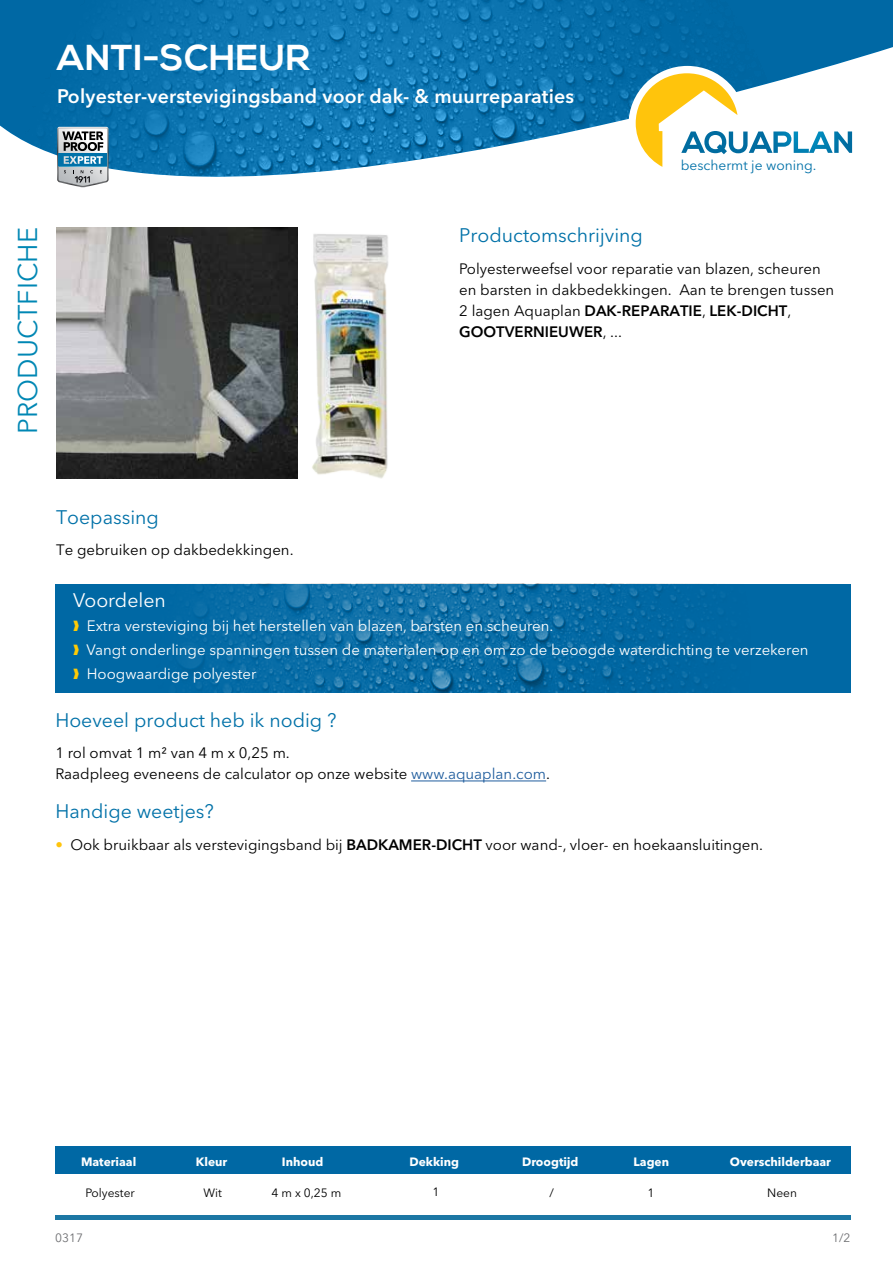
<style>
.page{position:relative;width:893px;height:1263px;background:#fff}
.page>*{position:absolute;margin:0;border:0;box-sizing:border-box;transform-origin:0 0}
.t1{font:700 36px "Nexa";letter-spacing:.01em;color:#fff}
.t2{font:27px "Avenir Next LT Pro";color:#0087b4}
.t3{font:19.5px "Avenir Next LT Pro";color:#0071a8}
.t4{font:600 19.5px "Avenir Next LT Pro";letter-spacing:.01em;color:#fff}
.t5{font:19.5px "Avenir Next LT Pro";color:#fff}
.t6{font:15px/21px "Avenir Next LT Pro";color:#000}
.t7{font:15px/24px "Avenir Next LT Pro";color:#fff}
.t8{font:13.8px "Avenir Next LT Pro";color:#0071a8}
.t9{font:700 12px "Avenir Next LT Pro";color:#fff}
.t10{font:12px "Avenir Next LT Pro";color:#000}
.t11{font:12px "Avenir Next LT Pro";color:#6d6e71}
.s1{font-weight:600}
.s2{color:#ffcb05}
.s3{color:#215e9e}
.s4{font-weight:600;color:#ffc40c}
</style>
<div class="page">
<div style="left:55px;top:1146px;width:795px;height:27px;background:#0068a4"></div>
<hr style="left:55px;top:1215px;width:795px;height:4px;background:#1c77a4">
<img style="left:55px;top:584px;width:795px;height:108px">
<img style="left:312px;top:275px;width:76px;height:204px">
<hr style="left:411px;top:780px;width:135px;height:1px;background:#215e9e">
<img style="left:56px;top:275px;width:242px;height:203px">
<svg style="left:56px;top:256px;width:332px;height:19px;background:#8a8987"></svg>
<img style="left:0;top:0;width:893px;height:256px">
<svg style="left:57px;top:127px;width:52px;height:60px;background:#91a5af"></svg>
<div style="left:628px;top:66px;width:118px;height:118px;background:#fff;border-radius:50%"></div>
<svg style="left:636px;top:73px;width:216px;height:94px"></svg>
<h1 class="t1" style="left:57px;top:37px;width:255px">ANTI-SCHEUR</h1>
<h3 class="t4" style="left:57px;top:84px;width:518px">Polyester-verstevigingsband voor dak- &amp; muurreparaties</h3>
<p class="t8" style="left:681px;top:157px;width:137px">beschermt je woning.</p>
<h2 class="t2" style="left:12px;top:434px;width:208px;rotate:-90deg">PRODUCTFICHE</h2>
<h3 class="t3" style="left:459px;top:224px;width:185px">Productomschrijving</h3>
<p class="t6" style="left:459px;top:258px;width:377px">Polyesterweefsel voor reparatie van blazen, scheuren en barsten in dakbedekkingen. Aan te brengen tussen 2 lagen Aquaplan <span class="s1">DAK-REPARATIE</span>, <span class="s1">LEK-DICHT</span>, <span class="s1">GOOTVERNIEUWER</span>, ...</p>
<h3 class="t3" style="left:56px;top:505px;width:104px">Toepassing</h3>
<p class="t6" style="left:56px;top:539px;width:239px">Te gebruiken op dakbedekkingen.</p>
<h3 class="t5" style="left:73px;top:589px;width:94px">Voordelen</h3>
<p class="t7" style="left:73px;top:614px;width:737px"><span class="s2">❱</span> Extra versteviging bij het herstellen van blazen, barsten en scheuren.<br><span class="s2">❱</span> Vangt onderlinge spanningen tussen de materialen op en om zo de beoogde waterdichting te verzekeren <span class="s2">❱</span> Hoogwaardige polyester</p>
<h3 class="t3" style="left:55px;top:708px;width:283px">Hoeveel product heb ik nodig ?</h3>
<p class="t6" style="left:55px;top:743px;width:496px">1 rol omvat 1 m² van 4 m x 0,25 m.<br>Raadpleeg eveneens de calculator op onze website <span class="s3">www.aquaplan.com</span>.</p>
<h3 class="t3" style="left:55px;top:800px;width:160px">Handige weetjes?</h3>
<p class="t6" style="left:55px;top:834px;width:709px"><span class="s4">•</span> Ook bruikbaar als verstevigingsband bij <span class="s1">BADKAMER-DICHT</span> voor wand-, vloer- en hoekaansluitingen.</p>
<p class="t9" style="left:81px;top:1154px;width:57px">Materiaal</p>
<p class="t9" style="left:196px;top:1154px;width:33px">Kleur</p>
<p class="t9" style="left:282px;top:1154px;width:43px">Inhoud</p>
<p class="t9" style="left:409px;top:1154px;width:51px">Dekking</p>
<p class="t9" style="left:522px;top:1154px;width:58px">Droogtijd</p>
<p class="t9" style="left:634px;top:1154px;width:37px">Lagen</p>
<p class="t9" style="left:730px;top:1154px;width:103px">Overschilderbaar</p>
<p class="t10" style="left:85px;top:1186px;width:51px">Polyester</p>
<p class="t10" style="left:203px;top:1186px;width:20px">Wit</p>
<p class="t10" style="left:271px;top:1186px;width:71px">4 m x 0,25 m</p>
<p class="t10" style="left:432px;top:1185px;width:8px">1</p>
<p class="t10" style="left:549px;top:1186px;width:6px">/</p>
<p class="t10" style="left:647px;top:1186px;width:8px">1</p>
<p class="t10" style="left:767px;top:1186px;width:31px">Neen</p>
<p class="t11" style="left:55px;top:1231px;width:29px">0317</p>
<p class="t11" style="left:832px;top:1231px;width:20px">1/2</p>
</div>
